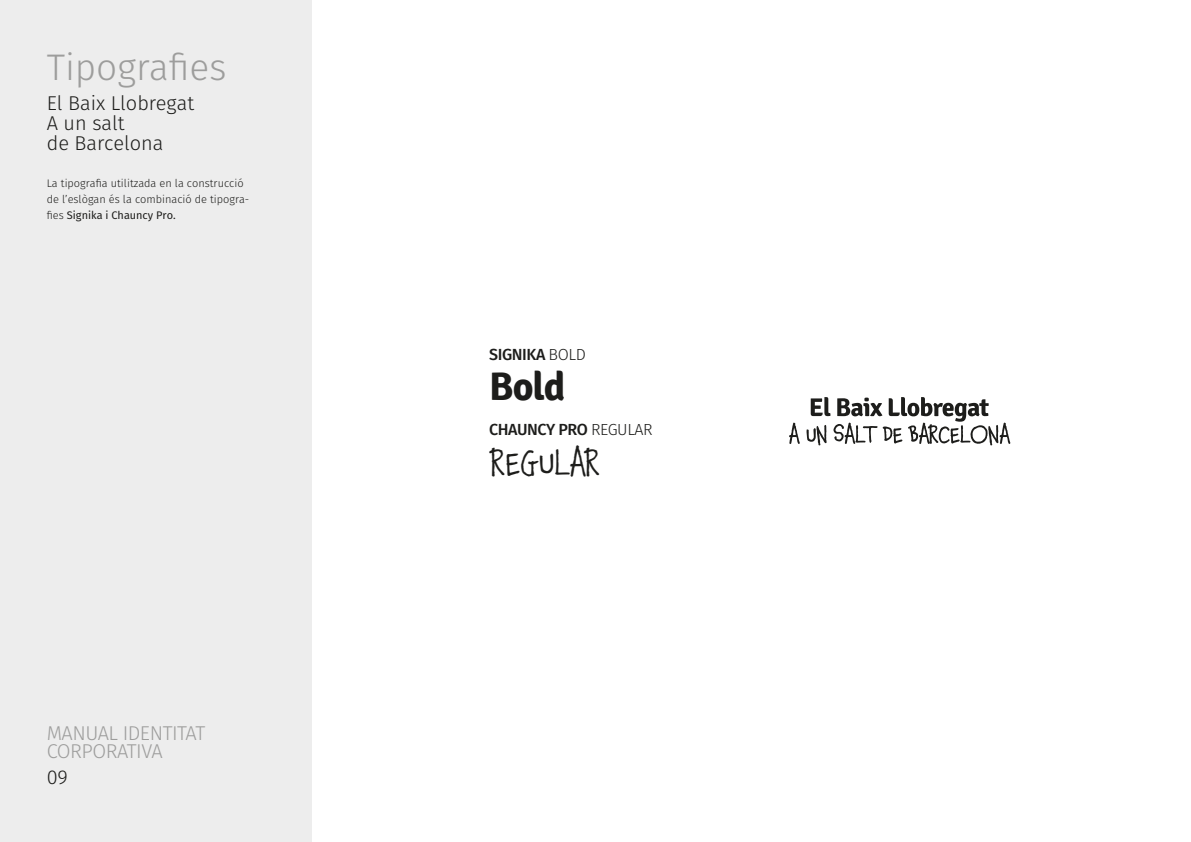
<style>
.page{position:relative;width:1191px;height:842px;background:#fff}
.page>*{position:absolute;margin:0;border:0;box-sizing:border-box;transform-origin:0 0}
.t1{font:40px "Chauncy Pro";letter-spacing:-.025em;color:#1d1d1b}
.t2{font:700 40px "Signika";color:#1d1d1b}
.t3{font:300 37px "Fira Sans";color:#9d9d9c}
.t4{font:300 20px/20px "Fira Sans";color:#1d1d1b}
.t5{font:300 20px/18px "Fira Sans";letter-spacing:-.025em;color:#9d9d9c}
.t6{font:500 16.1px "Fira Sans";letter-spacing:-.025em;color:#1d1d1b}
.t7{font:300 11px/16px "Fira Sans";color:#1d1d1b}
.s1{font-weight:400}
.s2{font-weight:300}
</style>
<div class="page">
<div style="left:0;top:0;width:312px;height:842px;background:#ededed"></div>
<svg style="left:789px;top:397px;width:221px;height:48px"></svg>
<h2 class="t3" style="left:47px;top:41px;width:181px">Tipografies</h2>
<h3 class="t4" style="left:47px;top:93px;width:149px">El Baix Llobregat<br>A un salt<br>de Barcelona</h3>
<p class="t7" style="left:47px;top:175px;width:204px">La tipografia utilitzada en la construcció de l’eslògan és la combinació de tipogra&shy;fies <span class="s1">Signika i Chauncy Pro.</span></p>
<h3 class="t5" style="left:47px;top:724px;width:160px">MANUAL IDENTITAT<br>CORPORATIVA</h3>
<h3 class="t4" style="left:47px;top:767px;width:23px">09</h3>
<h3 class="t6" style="left:489px;top:341px;width:98px">SIGNIKA <span class="s2">BOLD</span></h3>
<h1 class="t2" style="left:489px;top:362px;width:78px">Bold</h1>
<h3 class="t6" style="left:489px;top:416px;width:165px">CHAUNCY PRO <span class="s2">REGULAR</span></h3>
<h1 class="t1" style="left:489px;top:430px;width:113px">REGULAR</h1>
</div>
